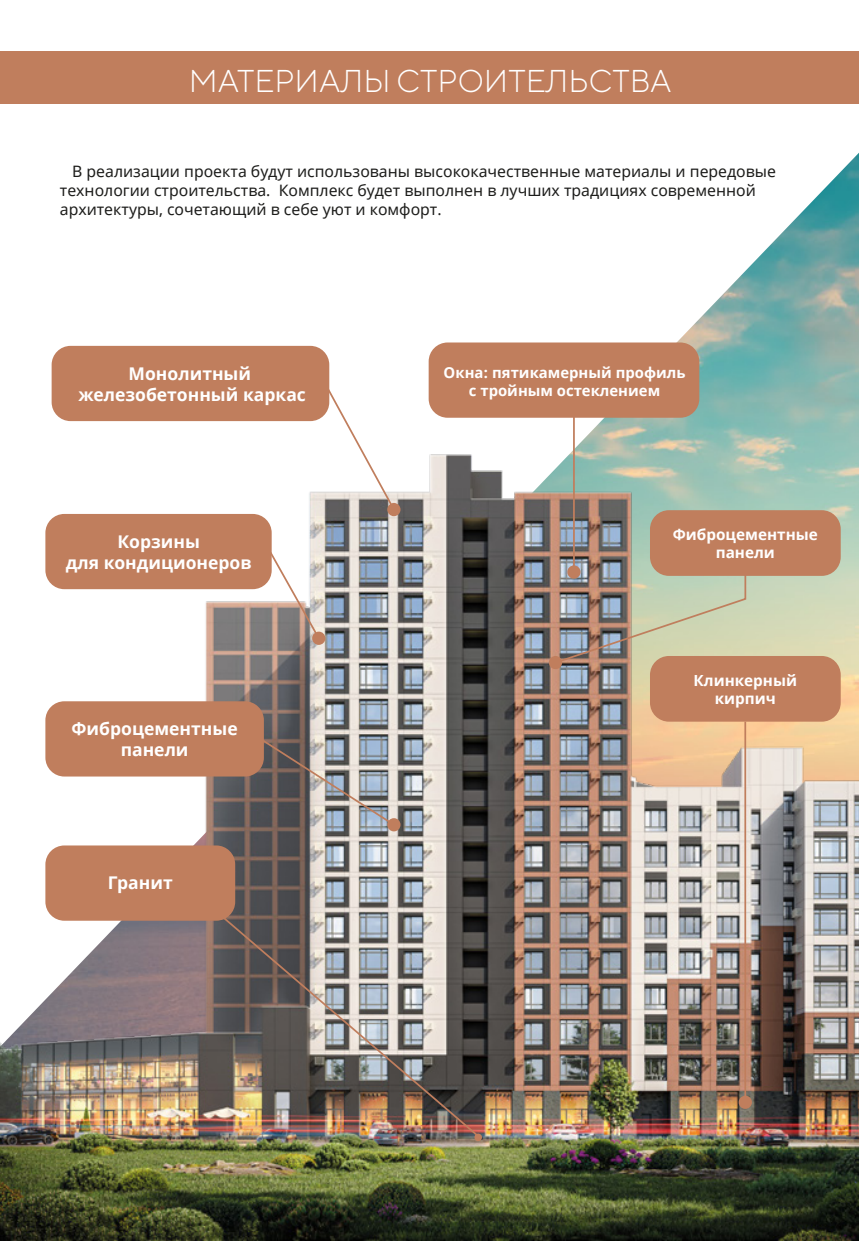
<style>
.page{position:relative;width:859px;height:1241px;background:#fff}
.page>*{position:absolute;margin:0;border:0;box-sizing:border-box;transform-origin:0 0}
.t1{font:300 31.5px "TT Norms";color:#fff}
.t2{font:700 17.5px/21px "Noto Sans";color:#fff;text-align:center}
.t3{font:15.75px/18.9px "Noto Sans";color:#1d1d1b}
.t4{font:700 15.22px/18.4px "Noto Sans";color:#fff;text-align:center}
.t5{font:700 14.88px/17.8px "Noto Sans";color:#fff;text-align:center}
</style>
<div class="page">
<img style="left:0;top:154px;width:858px;height:894px">
<img style="left:1px;top:348px;width:857px;height:892px">
<div style="left:52px;top:346px;width:277px;height:75px;background:#c07e5d;border-radius:19px"></div>
<div style="left:45px;top:701px;width:219px;height:75px;background:#c07e5d;border-radius:19px"></div>
<div style="left:45px;top:514px;width:226px;height:75px;background:#c07e5d;border-radius:19px"></div>
<div style="left:428px;top:342px;width:271px;height:75px;background:#c07e5d;border-radius:19px"></div>
<div style="left:45px;top:845px;width:190px;height:75px;background:#c07e5d;border-radius:19px"></div>
<div style="left:1px;top:51px;width:857px;height:53px;background:#c07e5d"></div>
<div style="left:474px;top:1133px;width:8px;height:7px;background:#c07e5d;border-radius:50%"></div>
<img style="left:213px;top:908px;width:267px;height:230px">
<div style="left:387px;top:818px;width:13px;height:13px;background:#c07e5d;border-radius:50%"></div>
<svg style="left:259px;top:736px;width:137px;height:91px;background:#908d8d"></svg>
<div style="left:312px;top:631px;width:13px;height:13px;background:#c07e5d;border-radius:50%"></div>
<svg style="left:268px;top:550px;width:53px;height:90px"></svg>
<svg style="left:324px;top:384px;width:72px;height:128px"></svg>
<div style="left:387px;top:503px;width:13px;height:13px;background:#c07e5d;border-radius:50%"></div>
<svg style="left:567px;top:565px;width:13px;height:13px"></svg>
<hr style="left:573px;top:415px;width:1px;height:157px;background:#c07e5d">
<div style="left:649px;top:510px;width:191px;height:65px;background:#c07e5d;border-radius:19px"></div>
<div style="left:649px;top:656px;width:191px;height:65px;background:#c07e5d;border-radius:19px"></div>
<div style="left:548px;top:656px;width:14px;height:13px;background:#c07e5d;border-radius:50%"></div>
<svg style="left:553px;top:570px;width:193px;height:94px;background:#b4ad99"></svg>
<div style="left:738px;top:1095px;width:13px;height:13px;background:#c07e5d;border-radius:50%"></div>
<hr style="left:744px;top:721px;width:1px;height:381px;background:#c07e5d">
<h1 class="t1" style="left:189px;top:62px;width:484px">МАТЕРИАЛЫ СТРОИТЕЛЬСТВА</h1>
<p class="t3" style="left:60px;top:163px;width:717px;text-indent:12px">В реализации проекта будут использованы высококачественные материалы и передовые технологии строительства. Комплекс будет выполнен в лучших традициях современной архитектуры, сочетающий в себе уют и комфорт.</p>
<p class="t2" style="left:78px;top:363px;width:229px">Монолитный железобетонный каркас</p>
<p class="t2" style="left:66px;top:531px;width:187px">Корзины<br>для кондиционеров</p>
<p class="t2" style="left:71px;top:718px;width:168px">Фиброцементные панели</p>
<p class="t2" style="left:108px;top:872px;width:66px">Гранит</p>
<p class="t5" style="left:443px;top:364px;width:243px">Окна: пятикамерный профиль с тройным остеклением</p>
<p class="t4" style="left:672px;top:525px;width:146px">Фиброцементные панели</p>
<p class="t4" style="left:693px;top:671px;width:105px">Клинкерный кирпич</p>
</div>
